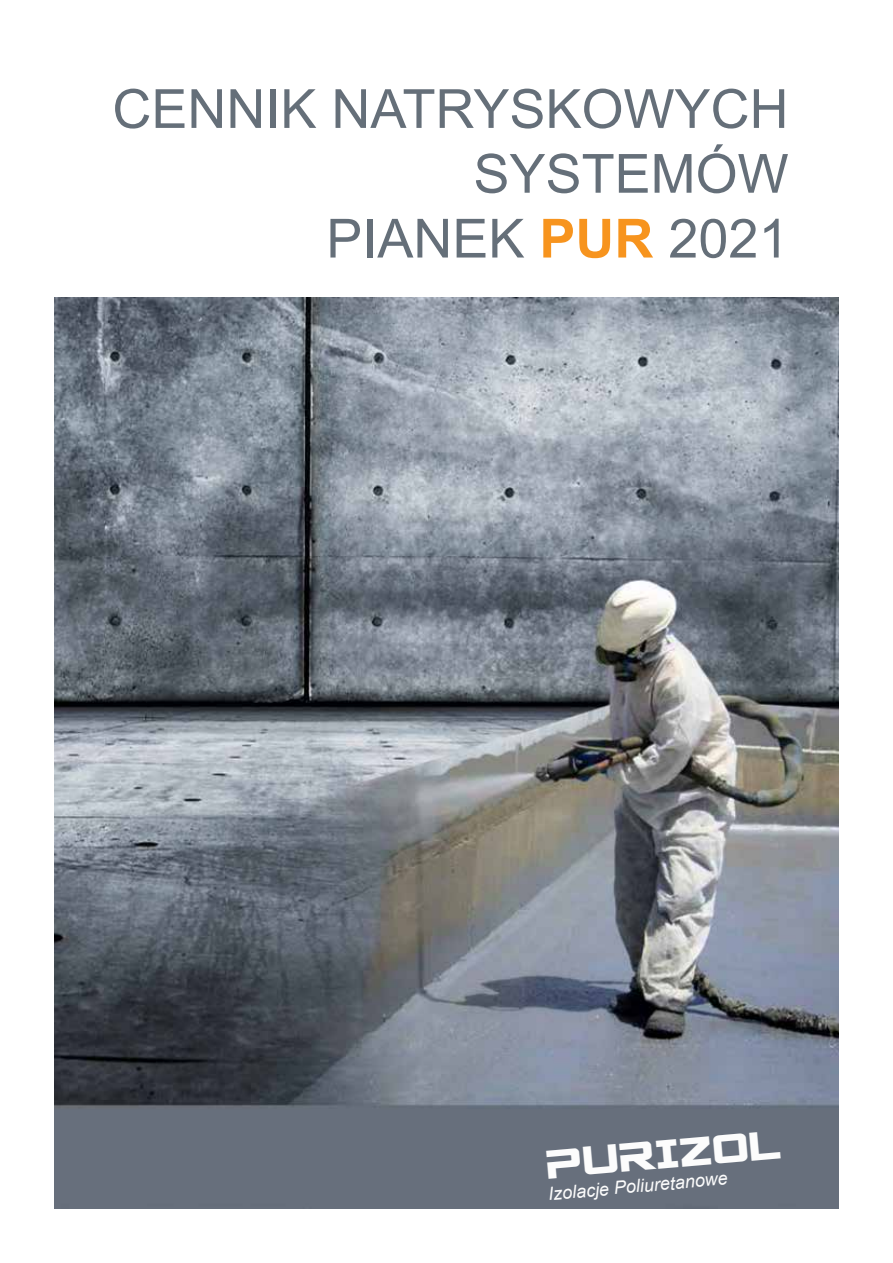
<style>
.page{position:relative;width:893px;height:1263px;background:#fff}
.page>*{position:absolute;margin:0;border:0;box-sizing:border-box;transform-origin:0 0}
.t1{font:54px/64.8px "Arial";color:#656f79;text-align:right}
.t2{font:45px "Spy Agency";color:#fcfcfc}
.t3{font:italic 18px "Arial";color:#fcfcfc}
.s1{font-weight:700;color:#f7941e}
</style>
<div class="page">
<img style="left:54px;top:297px;width:785px;height:912px">
<p class="t1" style="left:112px;top:77px;width:678px">CENNIK NATRYSKOWYCH<br>SYSTEMÓW<br>PIANEK <span class="s1">PUR</span> 2021</p>
<p class="t2" style="left:544px;top:1141px;width:238px;rotate:-5deg">PURIZOL</p>
<p class="t3" style="left:547px;top:1182px;width:182px;rotate:-5deg">Izolacje Poliuretanowe</p>
</div>
